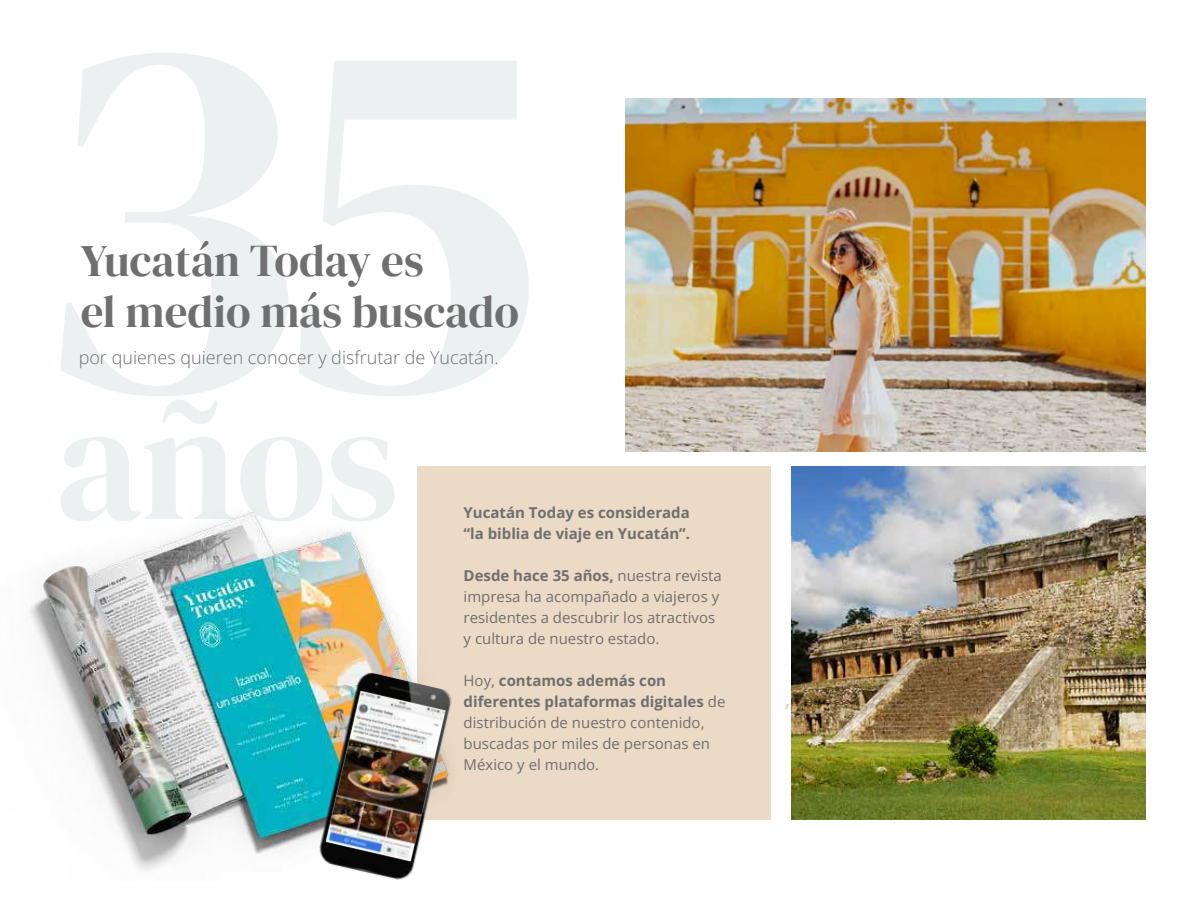
<style>
.page{position:relative;width:1188px;height:918px;background:#fff}
.page>*{position:absolute;margin:0;border:0;box-sizing:border-box;transform-origin:0 0}
.t1{font:45px/51px "DM Serif Display";color:#706f6f}
.t2{font:300 18px "Open Sans";color:#706f6f}
.t3{font:15px/21px "Open Sans";color:#706f6f}
.t4{font:700 15px/21px "Open Sans";color:#706f6f}
.s1{font-weight:700}
</style>
<div class="page">
<svg style="left:64px;top:400px;width:328px;height:85px"></svg>
<svg style="left:61px;top:53px;width:468px;height:343px"></svg>
<img style="left:626px;top:98px;width:519px;height:354px">
<img style="left:792px;top:466px;width:353px;height:354px">
<svg style="left:785px;top:704px;width:5px;height:6px"></svg>
<div style="left:417px;top:466px;width:354px;height:354px;background:#ebdac5"></div>
<img style="left:30px;top:485px;width:381px;height:386px">
<img style="left:313px;top:670px;width:140px;height:210px">
<img style="left:326px;top:691px;width:119px;height:170px">
<h1 class="t1" style="left:81px;top:236px;width:440px">Yucatán Today es<br>el medio más buscado</h1>
<p class="t2" style="left:79px;top:345px;width:421px">por quienes quieren conocer y disfrutar de Yucatán.</p>
<p class="t4" style="left:464px;top:501px;width:228px">Yucatán Today es considerada “la biblia de viaje en Yucatán”.</p>
<p class="t3" style="left:464px;top:564px;width:260px"><span class="s1">Desde hace 35 años,</span> nuestra revista impresa ha acompañado a viajeros y residentes a descubrir los atractivos y cultura de nuestro estado.</p>
<p class="t3" style="left:464px;top:669px;width:263px">Hoy, <span class="s1">contamos además con diferentes plataformas digitales</span> de distribución de nuestro contenido, buscadas por miles de personas en<br>México y el mundo.</p>
</div>
